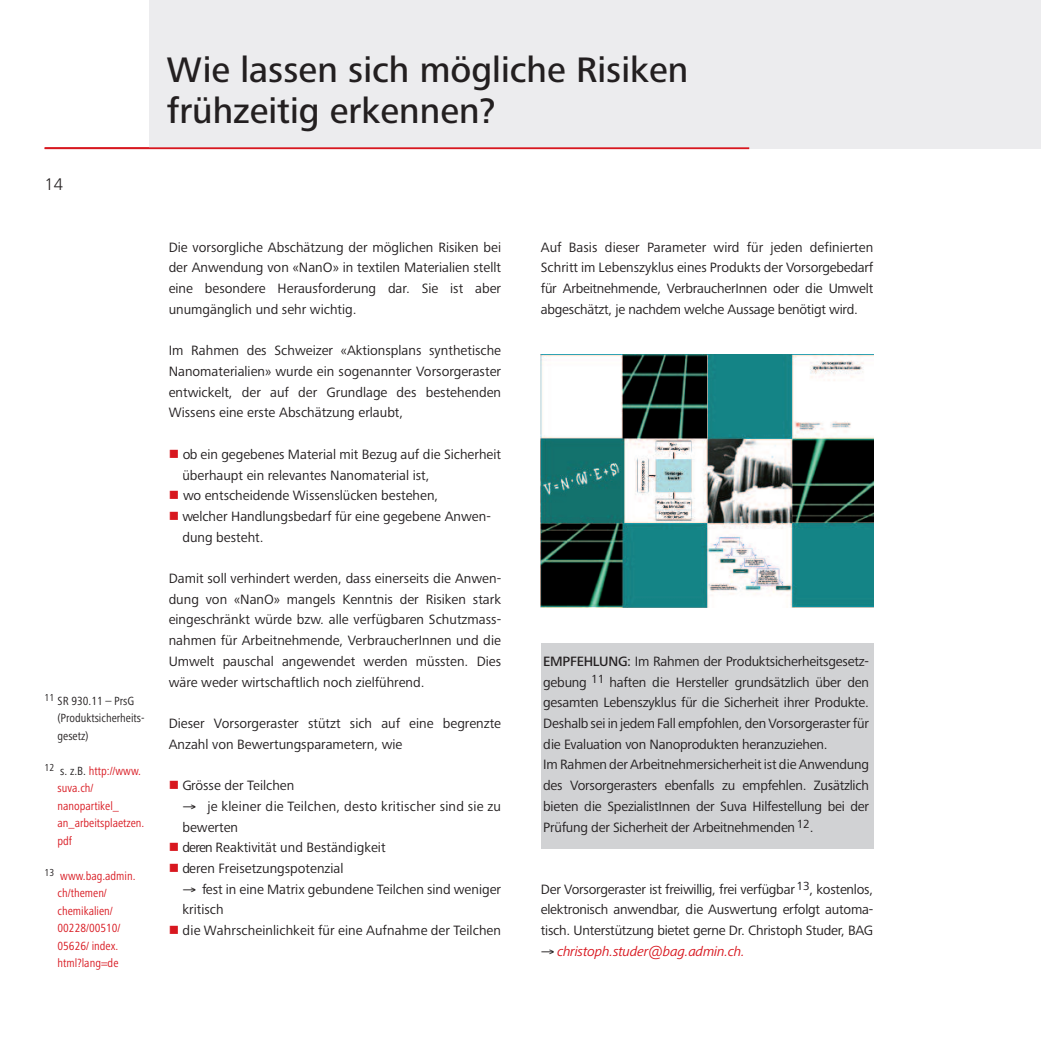
<style>
.page{position:relative;width:1042px;height:1042px;background:#fff}
.page>*{position:absolute;margin:0;border:0;box-sizing:border-box;transform-origin:0 0}
.t1{font:500 36.75px/41.3px "Frutiger Next Pro";color:#231f20}
.t2{font:300 17.5px "Frutiger Next Pro";color:#231f20}
.t3{font:14px/20.7px "Frutiger Next Pro";color:#231f20}
.t4{font:italic 14px "Frutiger Next Pro";letter-spacing:-.015em;color:#d8171f}
.t5{font:condensed 12.25px/17.5px "Frutiger Next Pro";color:#d8171f}
.t6{font:condensed 12.25px/17.5px "Frutiger Next Pro";color:#231f20}
.s1{color:#231f20}
.s2{color:#d8171f}
.s3{font-weight:500}
</style>
<div class="page">
<div style="left:541px;top:643px;width:332px;height:205px;background:#d1d2d4"></div>
<div style="left:149px;top:0;width:891px;height:148px;background:#ececee"></div>
<hr style="left:45px;top:147px;width:704px;height:2px;background:#d8171f">
<img style="left:541px;top:354px;width:332px;height:254px">
<p class="t2" style="left:45px;top:178px;width:20px">14</p>
<p class="t6" style="left:58px;top:693px;width:89px;text-indent:-13px"><sup>11</sup> SR 930.11 – PrsG (Produktsicherheits&shy;gesetz)</p>
<p class="t5" style="left:58px;top:763px;width:88px;text-indent:-13px"><sup>12</sup> <span class="s1">s. z.B.</span> http://www. suva.ch/ nanopartikel_ an_arbeitsplaetzen. pdf</p>
<p class="t5" style="left:58px;top:868px;width:80px;text-indent:-13px"><sup>13</sup> www.bag.admin. ch/themen/ chemikalien/<br>00228/00510/<br>05626/ index. html?lang=de</p>
<h1 class="t1" style="left:167px;top:53px;width:523px">Wie lassen sich mögliche Risiken frühzeitig erkennen?</h1>
<p class="t3" style="left:169px;top:238px;width:334px;text-align:justify">Die vorsorgliche Abschätzung der möglichen Risiken bei der Anwendung von «NanO» in textilen Materialien stellt eine besondere Herausforderung dar. Sie ist aber unumgänglich und sehr wichtig.</p>
<p class="t3" style="left:169px;top:342px;width:334px;text-align:justify">Im Rahmen des Schweizer «Aktionsplans synthetische Nanomaterialien» wurde ein sogenannter Vorsorgeraster entwickelt, der auf der Grundlage des bestehenden Wissens eine erste Abschätzung erlaubt,</p>
<p class="t3" style="left:182px;top:445px;width:320px;text-indent:-14px"><span class="s2">■</span> ob ein gegebenes Material mit Bezug auf die Sicherheit überhaupt ein relevantes Nanomaterial ist,</p>
<p class="t3" style="left:169px;top:487px;width:271px"><span class="s2">■</span> wo entscheidende Wissenslücken bestehen,</p>
<p class="t3" style="left:182px;top:507px;width:310px;text-indent:-14px"><span class="s2">■</span> welcher Handlungsbedarf für eine gegebene Anwen&shy;dung besteht.</p>
<p class="t3" style="left:169px;top:569px;width:334px;text-align:justify">Damit soll verhindert werden, dass einerseits die Anwen&shy;dung von «NanO» mangels Kenntnis der Risiken stark eingeschränkt würde bzw. alle verfügbaren Schutzmass&shy;nahmen für Arbeitnehmende, VerbraucherInnen und die Umwelt pauschal angewendet werden müssten. Dies wäre weder wirtschaftlich noch zielführend.</p>
<p class="t3" style="left:169px;top:714px;width:334px">Dieser Vorsorgeraster stützt sich auf eine begrenzte<br>Anzahl von Bewertungsparametern, wie</p>
<p class="t3" style="left:169px;top:776px;width:127px"><span class="s2">■</span> Grösse der Teilchen</p>
<p class="t3" style="left:182px;top:797px;width:320px">→ je kleiner die Teilchen, desto kritischer sind sie zu bewerten</p>
<p class="t3" style="left:169px;top:839px;width:218px"><span class="s2">■</span> deren Reaktivität und Beständigkeit</p>
<p class="t3" style="left:169px;top:859px;width:176px"><span class="s2">■</span> deren Freisetzungspotenzial</p>
<p class="t3" style="left:182px;top:880px;width:320px">→ fest in eine Matrix gebundene Teilchen sind weniger kritisch</p>
<p class="t3" style="left:169px;top:921px;width:334px"><span class="s2">■</span> die Wahrscheinlichkeit für eine Aufnahme der Teilchen</p>
<p class="t3" style="left:541px;top:238px;width:334px;text-align:justify">Auf Basis dieser Parameter wird für jeden definierten Schritt im Lebenszyklus eines Produkts der Vorsorgebedarf für Arbeitnehmende, VerbraucherInnen oder die Umwelt abgeschätzt, je nachdem welche Aussage benötigt wird.</p>
<p class="t3" style="left:543px;top:652px;width:327px"><span class="s3">EMPFEHLUNG:</span> Im Rahmen der Produktsicherheitsgesetz&shy;gebung <sup>11</sup> haften die Hersteller grundsätzlich über den gesamten Lebenszyklus für die Sicherheit ihrer Produkte.<br>Deshalb sei in jedem Fall empfohlen, den Vorsorgeraster für die Evaluation von Nanoprodukten heranzuziehen.<br>Im Rahmen der Arbeitnehmersicherheit ist die Anwendung des Vorsorgerasters ebenfalls zu empfehlen. Zusätzlich bieten die SpezialistInnen der Suva Hilfestellung bei der Prüfung der Sicherheit der Arbeitnehmenden<sup>12</sup>.</p>
<p class="t3" style="left:541px;top:880px;width:334px;text-align:justify">Der Vorsorgeraster ist freiwillig, frei verfügbar<sup>13</sup>, kostenlos, elektronisch anwendbar, die Auswertung erfolgt automa&shy;tisch. Unterstützung bietet gerne Dr. Christoph Studer, BAG</p>
<p class="t4" style="left:541px;top:946px;width:206px"><span class="s1">→</span> christoph.studer@bag.admin.ch.</p>
</div>
